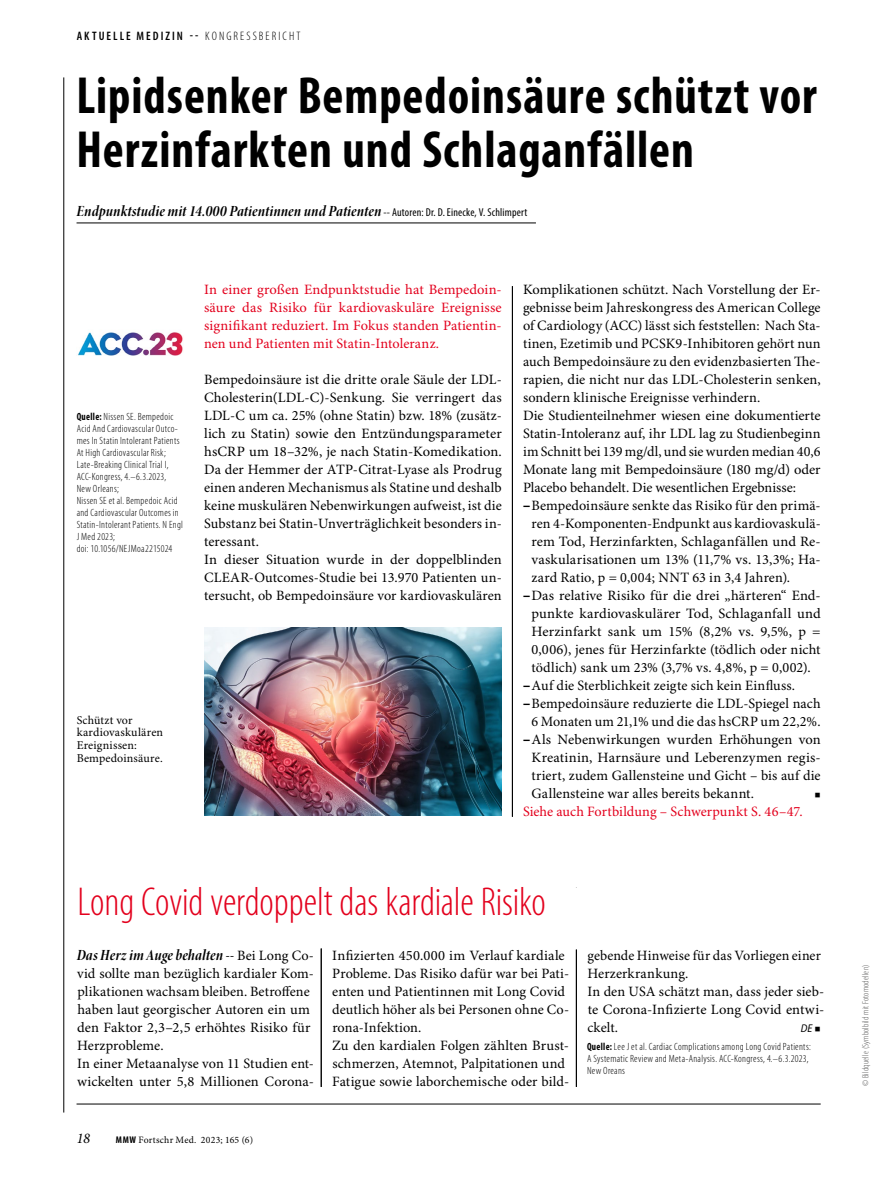
<style>
.page{position:relative;width:893px;height:1187px;background:#fff}
.page>*{position:absolute;margin:0;border:0;box-sizing:border-box;transform-origin:0 0}
.Title_1{font:700 condensed 52.5px/54px "Myriad Pro";letter-spacing:.02em;color:#000;scale:.95 1}
.Title_klein_schmalro{font:300 condensed 40.5px "Myriad Pro";letter-spacing:-.005em;color:#e3001d}
.SuperTitle_1{font:15.75px "Minion Pro Bold Cn It Disp";letter-spacing:.005em;color:#000}
.Para_Entry{font:15.75px "Minion Pro Bold Cn It Disp";letter-spacing:.01em;color:#000}
.t1{font:italic 14.85px "Minion Pro";color:#000}
.Para_x{font:14.25px/18px "Minion Pro";letter-spacing:.005em;color:#000;text-align:justify}
.Trailer_kleinrot{font:14.25px/18px "Minion Pro";letter-spacing:.005em;color:#e3001d;text-align:justify}
.Para_Entry-2{font:14.25px/18px "Minion Pro";letter-spacing:.005em;color:#000}
.Para_x-2{font:14.25px "Minion Pro";color:#e3001d}
.t2{font:600 condensed 12.3px "Myriad Pro";letter-spacing:.165em;color:#000}
.Image_Caption_x{font:12px/12.8px "Minion Pro";letter-spacing:.015em;color:#000}
.Para_x-3{font:italic semi-condensed 11.25px "Myriad Pro";color:#000}
.Source_x{font:300 condensed 10.5px/12px "Myriad Pro";letter-spacing:.03em;color:#000}
.t3{font:10.5px "Arial Unicode MS";color:#000}
.t4{font:9.75px "Minion Pro";letter-spacing:.025em;color:#000}
.Image_Source_x{font:300 condensed 9px "Myriad Pro";letter-spacing:.02em;color:#565655}
.s1{font-weight:300}
.s2{font-family:"Myriad Pro";font-stretch:condensed;font-size:11.4px}
.s3{font-weight:700}
.s4{font-family:"Myriad Pro";font-weight:700}
.s5{font-family:"Minion Pro";font-size:14.25px}
.s6{font-family:"Myriad Pro";font-weight:700;font-stretch:condensed}
</style>
<div class="page">
<hr style="left:77px;top:1103px;width:744px;height:1px;background:#000">
<hr style="left:64px;top:77px;width:1px;height:1035px;background:#000">
<hr style="left:512px;top:286px;width:1px;height:530px;background:#000">
<hr style="left:77px;top:223px;width:459px;height:1px;background:#000">
<img style="left:204px;top:627px;width:298px;height:188px">
<hr style="left:321px;top:948px;width:1px;height:138px;background:#000">
<hr style="left:576px;top:949px;width:1px;height:137px;background:#000">
<img style="left:78px;top:332px;width:105px;height:23px">
<p class="t2" style="left:77px;top:29px;width:225px">AKTUELLE MEDIZIN -- <span class="s1">KONGRESSBERICHT</span></p>
<p class="Title_1" style="left:77px;top:67px;width:781px">Lipidsenker Bempedoinsäure schützt vor<br>Herzinfarkten und Schlaganfällen</p>
<p class="SuperTitle_1" style="left:77px;top:201px;width:452px">Endpunktstudie mit 14.000 Patientinnen und Patienten <span class="s2">-- Autoren: Dr. D. Einecke, V. Schlimpert</span></p>
<p class="Source_x" style="left:77px;top:410px;width:108px"><span class="s3">Quelle:</span> Nissen SE. Bempedoic<br>Acid And Cardiovascular Outco&shy;mes In Statin Intolerant Patients<br>At High Cardiovascular Risk;<br>Late-Breaking Clinical Trial I,<br>ACC-Kongress, 4.–6.3.2023,<br>New Orleans;<br>Nissen SE et al. Bempedoic Acid and Cardiovascular Outcomes in<br>Statin-Intolerant Patients. N Engl<br>J Med 2023;<br>doi: 10.1056/NEJMoa2215024</p>
<p class="Image_Caption_x" style="left:77px;top:713px;width:88px">Schützt vor kardiovaskulären<br>Ereignissen:<br>Bempedoinsäure.</p>
<p class="Trailer_kleinrot" style="left:204px;top:280px;width:299px">In einer großen Endpunktstudie hat Bempedoin&shy;säure das Risiko für kardiovaskuläre Ereignisse signifikant reduziert. Im Fokus standen Patientin&shy;nen und Patienten mit Statin-Intoleranz.</p>
<p class="Para_x" style="left:204px;top:370px;width:299px">Bempedoinsäure ist die dritte orale Säule der LDL-Cholesterin(LDL-C)-Senkung. Sie verringert das LDL-C um ca. 25% (ohne Statin) bzw. 18% (zusätz&shy;lich zu Statin) sowie den Entzündungsparameter hsCRP um 18–32%, je nach Statin-Komedikation.<br>Da der Hemmer der ATP-Citrat-Lyase als Prodrug einen anderen Mechanismus als Statine und deshalb keine muskulären Nebenwirkungen aufweist, ist die Substanz bei Statin-Unverträglichkeit besonders in&shy;teressant.</p>
<p class="Para_x" style="left:204px;top:550px;width:299px">In dieser Situation wurde in der doppelblinden CLEAR-Outcomes-Studie bei 13.970 Patienten un&shy;tersucht, ob Bempedoinsäure vor kardiovaskulären</p>
<p class="Para_x" style="left:523px;top:280px;width:299px">Komplikationen schützt. Nach Vorstellung der Er&shy;gebnisse beim Jahreskongress des American College of Cardiology (ACC) lässt sich feststellen: Nach Sta&shy;tinen, Ezetimib und PCSK9-Inhibitoren gehört nun auch Bempedoinsäure zu den evidenzbasierten The&shy;rapien, die nicht nur das LDL-Cholesterin senken, sondern klinische Ereignisse verhindern.</p>
<p class="Para_x" style="left:523px;top:406px;width:299px">Die Studienteilnehmer wiesen eine dokumentierte Statin-Intoleranz auf, ihr LDL lag zu Studienbeginn im Schnitt bei 139 mg/dl, und sie wurden median 40,6<br>Monate lang mit Bempedoinsäure (180 mg/d) oder Placebo behandelt. Die wesentlichen Ergebnisse:</p>
<p class="Para_x" style="left:531px;top:496px;width:291px;text-indent:-9px"><span class="s4">–</span>Bempedoinsäure senkte das Risiko für den primä&shy;ren 4-Komponenten-Endpunkt aus kardiovaskulä&shy;rem Tod, Herzinfarkten, Schlaganfällen und Re&shy;vaskularisationen um 13% (11,7% vs. 13,3%; Ha&shy;zard Ratio, p = 0,004; NNT 63 in 3,4 Jahren).</p>
<p class="Para_x" style="left:523px;top:586px;width:299px;text-align:center"><span class="s4">–</span>Das relative Risiko für die drei „härteren“ End&shy;punkte kardiovaskulärer Tod, Schlaganfall und Herzinfarkt sank um 15% (8,2% vs. 9,5%, p = 0,006), jenes für Herzinfarkte (tödlich oder nicht tödlich) sank um 23% (3,7% vs. 4,8%, p = 0,002).</p>
<p class="Para_x" style="left:523px;top:676px;width:274px"><span class="s4">–</span>Auf die Sterblichkeit zeigte sich kein Einfluss.</p>
<p class="Para_x" style="left:523px;top:694px;width:299px;text-align:center"><span class="s4">–</span>Bempedoinsäure reduzierte die LDL-Spiegel nach<br>6 Monaten um 21,1% und die das hsCRP um 22,2%.</p>
<p class="Para_x" style="left:531px;top:730px;width:291px;text-indent:-9px"><span class="s4">–</span>Als Nebenwirkungen wurden Erhöhungen von Kreatinin, Harnsäure und Leberenzymen regis&shy;triert, zudem Gallensteine und Gicht – bis auf die Gallensteine war alles bereits bekannt.</p>
<p class="t3" style="left:814px;top:788px;width:8px">■</p>
<p class="Para_x-2" style="left:523px;top:802px;width:281px">Siehe auch Fortbildung – Schwerpunkt S. 46–47.</p>
<p class="Title_klein_schmalro" style="left:77px;top:880px;width:470px">Long Covid verdoppelt das kardiale Risiko</p>
<p class="Para_Entry" style="left:77px;top:944px;width:239px">Das Herz im Auge behalten -- <span class="s5">Bei Long Co-</span></p>
<p class="Para_Entry-2" style="left:77px;top:964px;width:238px">vid sollte man bezüglich kardialer Kom&shy;plikationen wachsam bleiben. Betroffene haben laut georgischer Autoren ein um den Faktor 2,3–2,5 erhöhtes Risiko für Herzprobleme.</p>
<p class="Para_x" style="left:77px;top:1054px;width:238px">In einer Metaanalyse von 11 Studien ent&shy;wickelten unter 5,8 Millionen Corona-</p>
<p class="Para_x" style="left:332px;top:946px;width:238px;text-align:left">Infizierten 450.000 im Verlauf kardiale Probleme. Das Risiko dafür war bei Pati&shy;enten und Patientinnen mit Long Covid deutlich höher als bei Personen ohne Co&shy;rona-Infektion.</p>
<p class="Para_x" style="left:332px;top:1036px;width:238px;text-align:left">Zu den kardialen Folgen zählten Brust&shy;schmerzen, Atemnot, Palpitationen und<br>Fatigue sowie laborchemische oder bild-</p>
<p class="t1" style="left:77px;top:1129px;width:15px">18</p>
<p class="t4" style="left:116px;top:1133px;width:139px"><span class="s6">MMW</span> Fortschr Med. 2023; 165 (6)</p>
<p class="Para_x" style="left:587px;top:946px;width:235px">gebende Hinweise für das Vorliegen einer<br>Herzerkrankung.</p>
<p class="Para_x" style="left:587px;top:982px;width:238px">In den USA schätzt man, dass jeder sieb&shy;te Corona-Infizierte Long Covid entwi&shy;ckelt.</p>
<p class="Para_x-3" style="left:801px;top:1022px;width:21px">DE <sub>■</sub></p>
<p class="Source_x" style="left:587px;top:1040px;width:225px"><span class="s3">Quelle:</span> Lee J et al. Cardiac Complications among Long Covid Patients:<br>A Systematic Review and Meta-Analysis. ACC-Kongress, 4.–6.3.2023,<br>New Oreans</p>
<p class="Image_Source_x" style="left:861px;top:1085px;width:123px;rotate:-90deg">© Bildquelle (Symbolbild mit Fotomodellen)</p>
</div>
